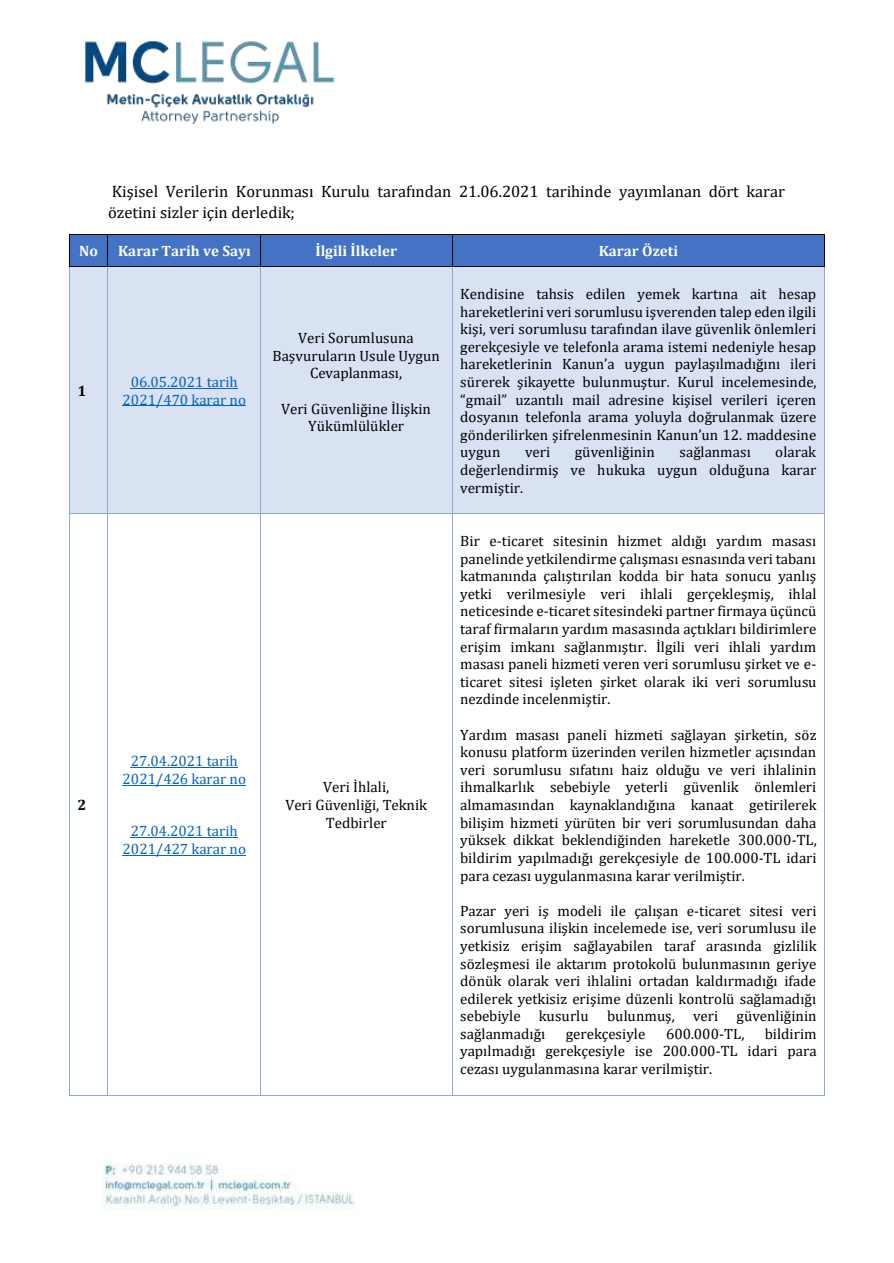
<style>
.page{position:relative;width:894px;height:1263px;background:#fff}
.page>*{position:absolute;margin:0;border:0;box-sizing:border-box;transform-origin:0 0}
.t1{font:16.5px/21px "Cambria";color:#000}
.t2{font:15px/17.5px "Cambria";color:#000;text-align:justify}
.t3{font:15px/17.4px "Cambria";letter-spacing:.005em;color:#0563c1;text-align:center}
.t4{font:700 15px "Cambria";color:#fff}
.t5{font:700 15px "Cambria";color:#000}
</style>
<div class="page">
<img style="left:85px;top:40px;width:249px;height:84px">
<img style="left:103px;top:1162px;width:252px;height:49px">
<div style="left:70px;top:235px;width:37px;height:31px;background:#4472c4"></div>
<div style="left:108px;top:235px;width:152px;height:31px;background:#4472c4"></div>
<div style="left:261px;top:235px;width:190px;height:31px;background:#4472c4"></div>
<div style="left:452px;top:235px;width:371px;height:31px;background:#4472c4"></div>
<hr style="left:69px;top:234px;width:38px;height:1px;background:#000">
<hr style="left:108px;top:234px;width:152px;height:1px;background:#000">
<hr style="left:260px;top:234px;width:191px;height:1px;background:#000">
<hr style="left:452px;top:234px;width:371px;height:1px;background:#000">
<hr style="left:69px;top:235px;width:1px;height:31px;background:#000">
<hr style="left:107px;top:235px;width:1px;height:31px;background:#000">
<hr style="left:260px;top:235px;width:1px;height:31px;background:#000">
<hr style="left:451px;top:235px;width:1px;height:31px;background:#000">
<hr style="left:823px;top:235px;width:1px;height:31px;background:#000">
<div style="left:70px;top:267px;width:37px;height:246px;background:#d9e2f3"></div>
<div style="left:108px;top:267px;width:152px;height:246px;background:#d9e2f3"></div>
<hr style="left:131px;top:388px;width:107px;height:1px;background:#0563c1">
<hr style="left:122px;top:405px;width:124px;height:1px;background:#0563c1">
<div style="left:261px;top:267px;width:190px;height:246px;background:#d9e2f3"></div>
<div style="left:452px;top:267px;width:371px;height:246px;background:#d9e2f3"></div>
<hr style="left:69px;top:266px;width:38px;height:1px;background:#000">
<hr style="left:108px;top:266px;width:152px;height:1px;background:#000">
<hr style="left:260px;top:266px;width:191px;height:1px;background:#000">
<hr style="left:452px;top:266px;width:371px;height:1px;background:#000">
<hr style="left:69px;top:267px;width:1px;height:246px;background:#8eaadb">
<hr style="left:107px;top:267px;width:1px;height:246px;background:#8eaadb">
<hr style="left:260px;top:267px;width:1px;height:246px;background:#8eaadb">
<hr style="left:451px;top:267px;width:1px;height:246px;background:#8eaadb">
<hr style="left:823px;top:267px;width:1px;height:246px;background:#8eaadb">
<hr style="left:131px;top:767px;width:107px;height:1px;background:#0563c1">
<hr style="left:122px;top:784px;width:124px;height:1px;background:#0563c1">
<hr style="left:131px;top:837px;width:107px;height:1px;background:#0563c1">
<hr style="left:122px;top:855px;width:124px;height:1px;background:#0563c1">
<hr style="left:69px;top:513px;width:38px;height:1px;background:#8eaadb">
<hr style="left:108px;top:513px;width:152px;height:1px;background:#8eaadb">
<hr style="left:260px;top:513px;width:191px;height:1px;background:#8eaadb">
<hr style="left:452px;top:513px;width:371px;height:1px;background:#8eaadb">
<hr style="left:69px;top:514px;width:1px;height:581px;background:#8eaadb">
<hr style="left:69px;top:1095px;width:38px;height:1px;background:#8eaadb">
<hr style="left:107px;top:514px;width:1px;height:581px;background:#8eaadb">
<hr style="left:108px;top:1095px;width:152px;height:1px;background:#8eaadb">
<hr style="left:260px;top:514px;width:1px;height:581px;background:#8eaadb">
<hr style="left:260px;top:1095px;width:191px;height:1px;background:#8eaadb">
<hr style="left:451px;top:514px;width:1px;height:581px;background:#8eaadb">
<hr style="left:452px;top:1095px;width:371px;height:1px;background:#8eaadb">
<hr style="left:823px;top:514px;width:1px;height:581px;background:#8eaadb">
<p class="t1" style="left:108px;top:180px;width:678px">Kişisel Verilerin Korunması Kurulu tarafından 21.06.2021 tarihinde yayımlanan dört karar özetini sizler için derledik;</p>
<p class="t4" style="left:79px;top:242px;width:20px">No</p>
<p class="t4" style="left:118px;top:242px;width:134px">Karar Tarih ve Sayı</p>
<p class="t4" style="left:315px;top:242px;width:83px">İlgili İlkeler</p>
<p class="t4" style="left:598px;top:242px;width:81px">Karar Özeti</p>
<p class="t5" style="left:77px;top:382px;width:10px">1</p>
<p class="t3" style="left:122px;top:373px;width:125px">06.05.2021 tarih<br>2021/470 karar no</p>
<p class="t5" style="left:77px;top:796px;width:10px">2</p>
<p class="t3" style="left:122px;top:752px;width:125px">27.04.2021 tarih<br>2021/426 karar no</p>
<p class="t3" style="left:122px;top:822px;width:125px">27.04.2021 tarih<br>2021/427 karar no</p>
<p class="t2" style="left:272px;top:329px;width:169px;text-align:center">Veri Sorumlusuna<br>Başvuruların Usule Uygun<br>Cevaplanması,</p>
<p class="t2" style="left:281px;top:399px;width:151px;text-align:center">Veri Güvenliğine İlişkin<br>Yükümlülükler</p>
<p class="t2" style="left:285px;top:778px;width:143px;text-align:center">Veri İhlali,<br>Veri Güvenliği, Teknik<br>Tedbirler</p>
<p class="t2" style="left:460px;top:285px;width:358px">Kendisine tahsis edilen yemek kartına ait hesap hareketlerini veri sorumlusu işverenden talep eden ilgili kişi, veri sorumlusu tarafından ilave güvenlik önlemleri gerekçesiyle ve telefonla arama istemi nedeniyle hesap hareketlerinin Kanun’a uygun paylaşılmadığını ileri sürerek şikayette bulunmuştur. Kurul incelemesinde, “gmail” uzantılı mail adresine kişisel verileri içeren dosyanın telefonla arama yoluyla doğrulanmak üzere gönderilirken şifrelenmesinin Kanun’un 12. maddesine uygun</p>
<p class="t2" style="left:460px;top:443px;width:357px;text-indent:315px">olarak değerlendirmiş ve hukuka uygun olduğuna karar vermiştir.</p>
<p class="t2" style="left:524px;top:443px;width:27px">veri</p>
<p class="t2" style="left:574px;top:443px;width:81px">güvenliğinin</p>
<p class="t2" style="left:679px;top:443px;width:73px">sağlanması</p>
<p class="t2" style="left:460px;top:532px;width:358px">Bir e-ticaret sitesinin hizmet aldığı yardım masası panelinde yetkilendirme çalışması esnasında veri tabanı katmanında çalıştırılan kodda bir hata sonucu yanlış yetki verilmesiyle veri ihlali gerçekleşmiş, ihlal neticesinde e-ticaret sitesindeki partner firmaya üçüncü taraf firmaların yardım masasında açtıkları bildirimlere erişim imkanı sağlanmıştır. İlgili veri ihlali yardım masası paneli hizmeti veren veri sorumlusu şirket ve e&shy;ticaret sitesi işleten şirket olarak iki veri sorumlusu nezdinde incelenmiştir.</p>
<p class="t2" style="left:460px;top:725px;width:358px">Yardım masası paneli hizmeti sağlayan şirketin, söz konusu platform üzerinden verilen hizmetler açısından veri sorumlusu sıfatını haiz olduğu ve veri ihlalinin ihmalkarlık sebebiyle yeterli güvenlik önlemleri almamasından kaynaklandığına kanaat getirilerek bilişim hizmeti yürüten bir veri sorumlusundan daha yüksek dikkat beklendiğinden hareketle 300.000-TL, bildirim yapılmadığı gerekçesiyle de 100.000-TL idari para cezası uygulanmasına karar verilmiştir.</p>
<p class="t2" style="left:460px;top:901px;width:358px">Pazar yeri iş modeli ile çalışan e-ticaret sitesi veri sorumlusuna ilişkin incelemede ise, veri sorumlusu ile yetkisiz erişim sağlayabilen taraf arasında gizlilik sözleşmesi ile aktarım protokolü bulunmasının geriye dönük olarak veri ihlalini ortadan kaldırmadığı ifade edilerek yetkisiz erişime düzenli kontrolü sağlamadığı sebebiyle kusurlu bulunmuş, veri güvenliğinin sağlanmadığı</p>
<p class="t2" style="left:565px;top:1024px;width:81px">gerekçesiyle</p>
<p class="t2" style="left:665px;top:1024px;width:80px">600.000-TL,</p>
<p class="t2" style="left:460px;top:1024px;width:358px;text-indent:304px">bildirim yapılmadığı gerekçesiyle ise 200.000-TL idari para cezası uygulanmasına karar verilmiştir.</p>
</div>
